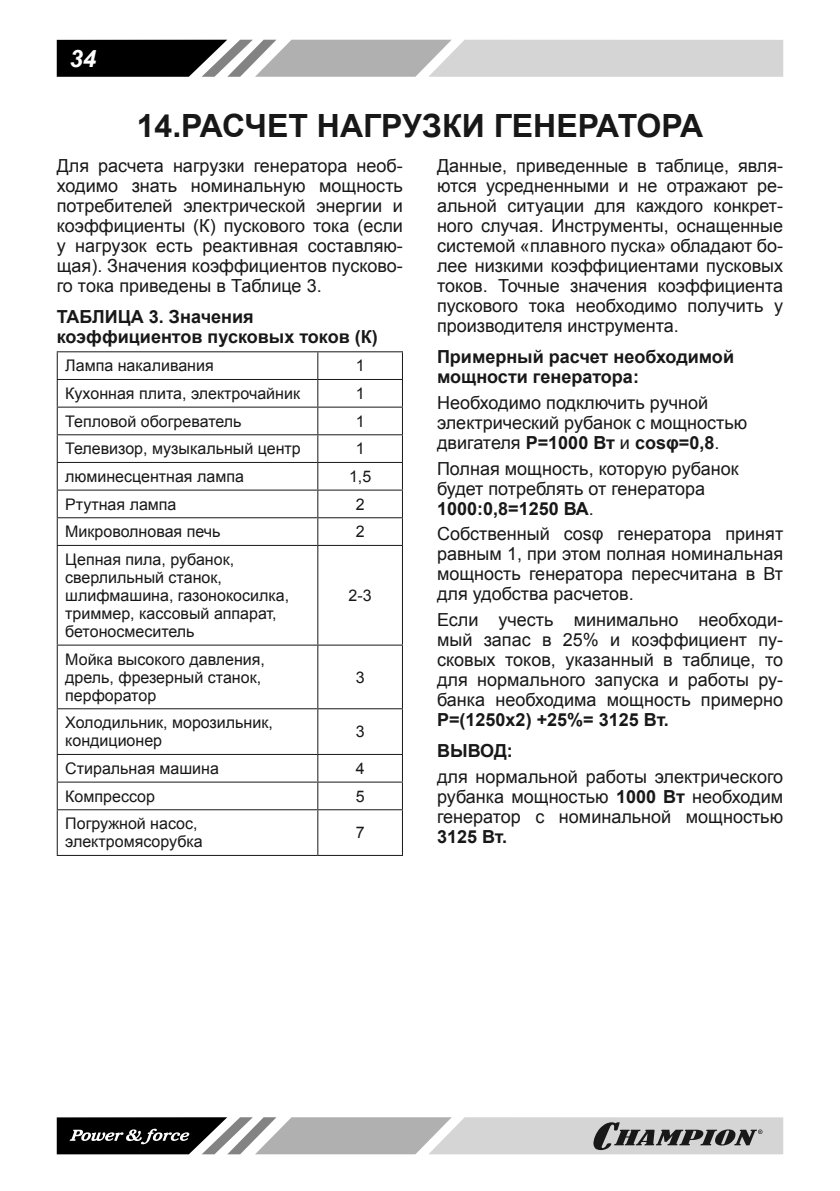
<style>
.page{position:relative;width:840px;height:1191px;background:#fff}
.page>*{position:absolute;margin:0;border:0;box-sizing:border-box;transform-origin:0 0}
.t1{font:700 32px "Arial";color:#181818}
.t2{font:italic 700 24px "Arial";color:#fff}
.t3{font:18px/20px "Arial";color:#181818;text-align:justify}
.t4{font:700 18px/20px "Arial";color:#181818}
.t5{font:16px/18px "Arial";color:#181818}
.s1{font-weight:700}
</style>
<div class="page">
<svg style="left:57px;top:40px;width:725px;height:37px;background:#a1a1a1"></svg>
<svg style="left:57px;top:1117px;width:725px;height:37px;background:#9a9a9a"></svg>
<hr style="left:57px;top:351px;width:260px;height:1px;background:#181818">
<hr style="left:317px;top:351px;width:86px;height:1px;background:#181818">
<hr style="left:57px;top:379px;width:260px;height:1px;background:#181818">
<hr style="left:317px;top:379px;width:86px;height:1px;background:#181818">
<hr style="left:57px;top:406px;width:260px;height:1px;background:#181818">
<hr style="left:317px;top:406px;width:86px;height:1px;background:#181818">
<hr style="left:57px;top:434px;width:260px;height:1px;background:#181818">
<hr style="left:317px;top:434px;width:86px;height:1px;background:#181818">
<hr style="left:57px;top:462px;width:260px;height:1px;background:#181818">
<hr style="left:317px;top:462px;width:86px;height:1px;background:#181818">
<hr style="left:57px;top:489px;width:260px;height:1px;background:#181818">
<hr style="left:317px;top:489px;width:86px;height:1px;background:#181818">
<hr style="left:57px;top:517px;width:260px;height:1px;background:#181818">
<svg style="left:57px;top:352px;width:1px;height:193px"></svg>
<hr style="left:317px;top:517px;width:86px;height:1px;background:#181818">
<svg style="left:317px;top:352px;width:1px;height:193px"></svg>
<svg style="left:402px;top:352px;width:1px;height:193px"></svg>
<hr style="left:57px;top:545px;width:260px;height:1px;background:#181818">
<hr style="left:57px;top:546px;width:1px;height:98px;background:#181818">
<hr style="left:317px;top:545px;width:86px;height:1px;background:#181818">
<hr style="left:317px;top:546px;width:1px;height:98px;background:#181818">
<hr style="left:402px;top:546px;width:1px;height:98px;background:#181818">
<hr style="left:57px;top:644px;width:260px;height:1px;background:#181818">
<hr style="left:57px;top:645px;width:1px;height:63px;background:#181818">
<hr style="left:317px;top:644px;width:86px;height:1px;background:#181818">
<hr style="left:317px;top:645px;width:1px;height:63px;background:#181818">
<hr style="left:402px;top:645px;width:1px;height:63px;background:#181818">
<hr style="left:57px;top:708px;width:260px;height:1px;background:#181818">
<hr style="left:57px;top:709px;width:1px;height:45px;background:#181818">
<hr style="left:317px;top:708px;width:86px;height:1px;background:#181818">
<hr style="left:317px;top:709px;width:1px;height:45px;background:#181818">
<hr style="left:402px;top:709px;width:1px;height:45px;background:#181818">
<hr style="left:57px;top:754px;width:260px;height:1px;background:#181818">
<hr style="left:317px;top:754px;width:86px;height:1px;background:#181818">
<hr style="left:57px;top:781px;width:260px;height:1px;background:#181818">
<svg style="left:57px;top:755px;width:1px;height:54px"></svg>
<hr style="left:317px;top:781px;width:86px;height:1px;background:#181818">
<svg style="left:317px;top:755px;width:1px;height:54px"></svg>
<svg style="left:402px;top:755px;width:1px;height:54px"></svg>
<hr style="left:57px;top:809px;width:260px;height:1px;background:#181818">
<hr style="left:57px;top:810px;width:1px;height:45px;background:#181818">
<hr style="left:317px;top:809px;width:86px;height:1px;background:#181818">
<hr style="left:317px;top:810px;width:1px;height:45px;background:#181818">
<hr style="left:402px;top:810px;width:1px;height:45px;background:#181818">
<hr style="left:57px;top:855px;width:260px;height:1px;background:#181818">
<hr style="left:317px;top:855px;width:86px;height:1px;background:#181818">
<h2 class="t2" style="left:70px;top:44px;width:28px">34</h2>
<h1 class="t1" style="left:137px;top:104px;width:567px">14.РАСЧЕТ НАГРУЗКИ ГЕНЕРАТОРА</h1>
<p class="t3" style="left:57px;top:156px;width:347px">Для расчета нагрузки генератора необ&shy;ходимо знать номинальную мощность потребителей электрической энергии и коэффициенты (К) пускового тока (если у нагрузок есть реактивная составляю&shy;щая). Значения коэффициентов пусково&shy;го тока приведены в Таблице 3.</p>
<p class="t4" style="left:57px;top:307px;width:322px">ТАБЛИЦА 3. Значения коэффициентов пусковых токов (К)</p>
<p class="t5" style="left:65px;top:357px;width:150px">Лампа накаливания</p>
<p class="t5" style="left:355px;top:357px;width:10px">1</p>
<p class="t5" style="left:65px;top:385px;width:236px">Кухонная плита, электрочайник</p>
<p class="t5" style="left:355px;top:384px;width:10px">1</p>
<p class="t5" style="left:65px;top:412px;width:178px">Тепловой обогреватель</p>
<p class="t5" style="left:355px;top:412px;width:10px">1</p>
<p class="t5" style="left:65px;top:440px;width:237px">Телевизор, музыкальный центр</p>
<p class="t5" style="left:355px;top:440px;width:10px">1</p>
<p class="t5" style="left:65px;top:467px;width:180px">люминесцентная лампа</p>
<p class="t5" style="left:349px;top:467px;width:24px">1,5</p>
<p class="t5" style="left:65px;top:495px;width:113px">Ртутная лампа</p>
<p class="t5" style="left:355px;top:495px;width:10px">2</p>
<p class="t5" style="left:65px;top:523px;width:157px">Микроволновая печь</p>
<p class="t5" style="left:355px;top:523px;width:10px">2</p>
<p class="t5" style="left:65px;top:550px;width:225px">Цепная пила, рубанок, сверлильный станок, шлифмашина, газонокосилка, триммер, кассовый аппарат, бетоносмеситель</p>
<p class="t3" style="left:437px;top:156px;width:347px">Данные, приведенные в таблице, явля&shy;ются усредненными и не отражают ре&shy;альной ситуации для каждого конкрет&shy;ного случая. Инструменты, оснащенные системой «плавного пуска» обладают бо&shy;лее низкими коэффициентами пусковых токов. Точные значения коэффициента пускового тока необходимо получить у производителя инструмента.</p>
<p class="t4" style="left:437px;top:347px;width:298px">Примерный расчет необходимой мощности генератора:</p>
<p class="t3" style="left:437px;top:393px;width:312px;text-align:left">Необходимо подключить ручной электрический рубанок с мощностью двигателя <span class="s1">Р=1000 Вт</span> и <span class="s1">cosφ=0,8</span>.</p>
<p class="t3" style="left:437px;top:458px;width:303px;text-align:left">Полная мощность, которую рубанок будет потреблять от генератора<br><span class="s1">1000:0,8=1250 ВА</span>.</p>
<p class="t3" style="left:437px;top:524px;width:347px">Собственный cosφ генератора принят равным 1, при этом полная номинальная мощность генератора пересчитана в Вт для удобства расчетов.</p>
<p class="t3" style="left:437px;top:610px;width:347px">Если учесть минимально необходи&shy;мый запас в 25% и коэффициент пу&shy;сковых токов, указанный в таблице, то для нормального запуска и работы ру&shy;банка необходима мощность примерно</p>
<p class="t4" style="left:437px;top:704px;width:233px;line-height:31.4px">Р=(1250х2) +25%= 3125 Вт.<br>ВЫВОД:</p>
<p class="t3" style="left:437px;top:767px;width:347px">для нормальной работы электрического рубанка мощностью <span class="s1">1000 Вт</span> необходим генератор с номинальной мощностью</p>
<p class="t4" style="left:437px;top:827px;width:72px">3125 Вт.</p>
<p class="t5" style="left:348px;top:586px;width:25px">2-3</p>
<p class="t5" style="left:65px;top:650px;width:201px">Мойка высокого давления, дрель, фрезерный станок, перфоратор</p>
<p class="t5" style="left:355px;top:668px;width:10px">3</p>
<p class="t5" style="left:65px;top:714px;width:209px">Холодильник, морозильник, кондиционер</p>
<p class="t5" style="left:355px;top:723px;width:10px">3</p>
<p class="t5" style="left:65px;top:759px;width:155px">Стиральная машина</p>
<p class="t5" style="left:355px;top:759px;width:10px">4</p>
<p class="t5" style="left:65px;top:787px;width:91px">Компрессор</p>
<p class="t5" style="left:355px;top:787px;width:10px">5</p>
<p class="t5" style="left:65px;top:815px;width:139px">Погружной насос, электромясорубка</p>
<p class="t5" style="left:355px;top:824px;width:10px">7</p>
</div>
